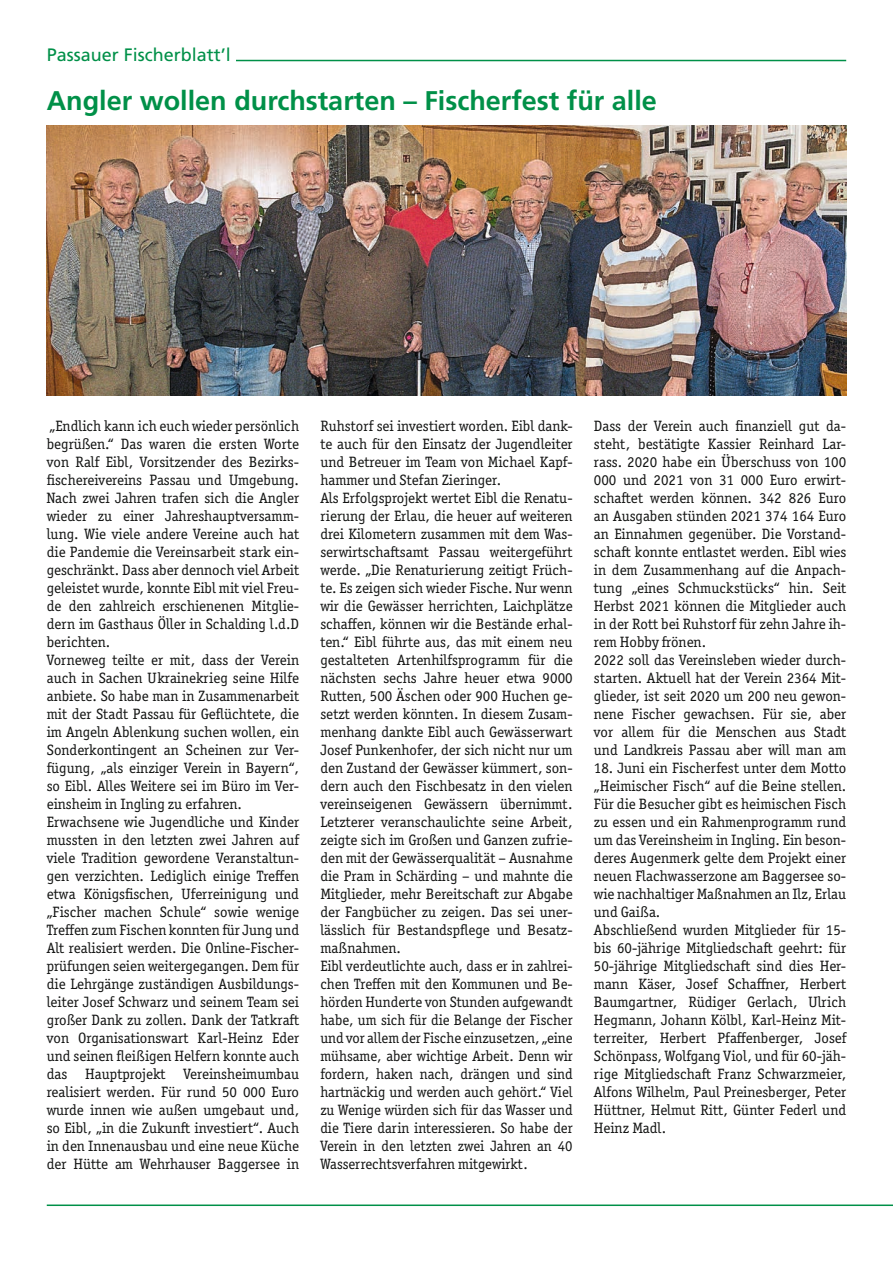
<style>
.page{position:relative;width:893px;height:1263px;background:#fff}
.page>*{position:absolute;margin:0;border:0;box-sizing:border-box;transform-origin:0 0}
.Überschriften{font:700 27px "Frutiger LT Pro";color:#009048}
.t1{font:18px "Frutiger LT Pro";color:#009048}
.Grundtext{font:15px/18px "Officina Serif ITC Pro";color:#131413;text-align:justify}
</style>
<div class="page">
<hr style="left:47px;top:1204px;width:846px;height:2px;background:#009048">
<hr style="left:236px;top:60px;width:610px;height:1px;background:#009048">
<img style="left:47px;top:125px;width:799px;height:270px">
<p class="t1" style="left:47px;top:45px;width:186px">Passauer Fischerblatt’l</p>
<p class="Überschriften" style="left:47px;top:84px;width:612px">Angler wollen durchstarten – Fischerfest für alle</p>
<p class="Grundtext" style="left:47px;top:417px;width:254px">„Endlich kann ich euch wieder persönlich begrüßen.“ Das waren die ersten Worte von Ralf Eibl, Vorsitzender des Bezirks&shy;fischereivereins Passau und Umgebung.<br>Nach zwei Jahren trafen sich die Angler wieder zu einer Jahreshauptversamm&shy;lung. Wie viele andere Vereine auch hat die Pandemie die Vereinsarbeit stark ein&shy;geschränkt. Dass aber dennoch viel Arbeit geleistet wurde, konnte Eibl mit viel Freu&shy;de den zahlreich erschienenen Mitglie&shy;dern im Gasthaus Öller in Schalding l.d.D berichten.</p>
<p class="Grundtext" style="left:47px;top:651px;width:254px">Vorneweg teilte er mit, dass der Verein auch in Sachen Ukrainekrieg seine Hilfe anbiete. So habe man in Zusammenarbeit mit der Stadt Passau für Geflüchtete, die im Angeln Ablenkung suchen wollen, ein Sonderkontingent an Scheinen zur Ver&shy;fügung, „als einziger Verein in Bayern“, so Eibl. Alles Weitere sei im Büro im Ver&shy;einsheim in Ingling zu erfahren.</p>
<p class="Grundtext" style="left:47px;top:813px;width:254px">Erwachsene wie Jugendliche und Kinder mussten in den letzten zwei Jahren auf viele Tradition gewordene Veranstaltun&shy;gen verzichten. Lediglich einige Treffen etwa Königsfischen, Uferreinigung und „Fischer machen Schule“ sowie wenige Treffen zum Fischen konnten für Jung und Alt realisiert werden. Die Online-Fischer&shy;prüfungen seien weitergegangen. Dem für die Lehrgänge zuständigen Ausbildungs&shy;leiter Josef Schwarz und seinem Team sei großer Dank zu zollen. Dank der Tatkraft von Organisationswart Karl-Heinz Eder und seinen fleißigen Helfern konnte auch das Hauptprojekt Vereinsheimumbau realisiert werden. Für rund 50 000 Euro wurde innen wie außen umgebaut und, so Eibl, „in die Zukunft investiert“. Auch in den Innenausbau und eine neue Küche der Hütte am Wehrhauser Baggersee in</p>
<p class="Grundtext" style="left:320px;top:417px;width:254px">Ruhstorf sei investiert worden. Eibl dank&shy;te auch für den Einsatz der Jugendleiter und Betreuer im Team von Michael Kapf&shy;hammer und Stefan Zieringer.</p>
<p class="Grundtext" style="left:320px;top:489px;width:254px">Als Erfolgsprojekt wertet Eibl die Renatu&shy;rierung der Erlau, die heuer auf weiteren drei Kilometern zusammen mit dem Was&shy;serwirtschaftsamt Passau weitergeführt werde. „Die Renaturierung zeitigt Früch&shy;te. Es zeigen sich wieder Fische. Nur wenn wir die Gewässer herrichten, Laichplätze schaffen, können wir die Bestände erhal&shy;ten.“ Eibl führte aus, das mit einem neu gestalteten Artenhilfsprogramm für die nächsten sechs Jahre heuer etwa 9000<br>Rutten, 500 Äschen oder 900 Huchen ge&shy;setzt werden könnten. In diesem Zusam&shy;menhang dankte Eibl auch Gewässerwart Josef Punkenhofer, der sich nicht nur um den Zustand der Gewässer kümmert, son&shy;dern auch den Fischbesatz in den vielen vereinseigenen Gewässern übernimmt.<br>Letzterer veranschaulichte seine Arbeit, zeigte sich im Großen und Ganzen zufrie&shy;den mit der Gewässerqualität – Ausnahme die Pram in Schärding – und mahnte die Mitglieder, mehr Bereitschaft zur Abgabe der Fangbücher zu zeigen. Das sei uner&shy;lässlich für Bestandspflege und Besatz&shy;maßnahmen.</p>
<p class="Grundtext" style="left:320px;top:957px;width:254px">Eibl verdeutlichte auch, dass er in zahlrei&shy;chen Treffen mit den Kommunen und Be&shy;hörden Hunderte von Stunden aufgewandt habe, um sich für die Belange der Fischer und vor allem der Fische einzusetzen, „eine mühsame, aber wichtige Arbeit. Denn wir fordern, haken nach, drängen und sind hartnäckig und werden auch gehört.“ Viel zu Wenige würden sich für das Wasser und die Tiere darin interessieren. So habe der Verein in den letzten zwei Jahren an 40<br>Wasserrechtsverfahren mitgewirkt.</p>
<p class="Grundtext" style="left:594px;top:417px;width:254px">Dass der Verein auch finanziell gut da&shy;steht, bestätigte Kassier Reinhard Lar&shy;rass. 2020 habe ein Überschuss von 100<br>000 und 2021 von 31 000 Euro erwirt&shy;schaftet werden können. 342 826 Euro an Ausgaben stünden 2021 374 164 Euro an Einnahmen gegenüber. Die Vorstand&shy;schaft konnte entlastet werden. Eibl wies in dem Zusammenhang auf die Anpach&shy;tung „eines Schmuckstücks“ hin. Seit Herbst 2021 können die Mitglieder auch in der Rott bei Ruhstorf für zehn Jahre ih&shy;rem Hobby frönen.</p>
<p class="Grundtext" style="left:594px;top:651px;width:254px">2022 soll das Vereinsleben wieder durch&shy;starten. Aktuell hat der Verein 2364 Mit&shy;glieder, ist seit 2020 um 200 neu gewon&shy;nene Fischer gewachsen. Für sie, aber vor allem für die Menschen aus Stadt und Landkreis Passau aber will man am</p>
<p class="Grundtext" style="left:594px;top:759px;width:254px">18. Juni ein Fischerfest unter dem Motto „Heimischer Fisch“ auf die Beine stellen.<br>Für die Besucher gibt es heimischen Fisch zu essen und ein Rahmenprogramm rund um das Vereinsheim in Ingling. Ein beson&shy;deres Augenmerk gelte dem Projekt einer neuen Flachwasserzone am Baggersee so&shy;wie nachhaltiger Maßnahmen an Ilz, Erlau und Gaißa.</p>
<p class="Grundtext" style="left:594px;top:921px;width:254px">Abschließend wurden Mitglieder für 15- bis 60-jährige Mitgliedschaft geehrt: für 50-jährige Mitgliedschaft sind dies Her&shy;mann Käser, Josef Schaffner, Herbert Baumgartner, Rüdiger Gerlach, Ulrich Hegmann, Johann Kölbl, Karl-Heinz Mit&shy;terreiter, Herbert Pfaffenberger, Josef Schönpass, Wolfgang Viol, und für 60-jäh&shy;rige Mitgliedschaft Franz Schwarzmeier, Alfons Wilhelm, Paul Preinesberger, Peter Hüttner, Helmut Ritt, Günter Federl und Heinz Madl.</p>
</div>
